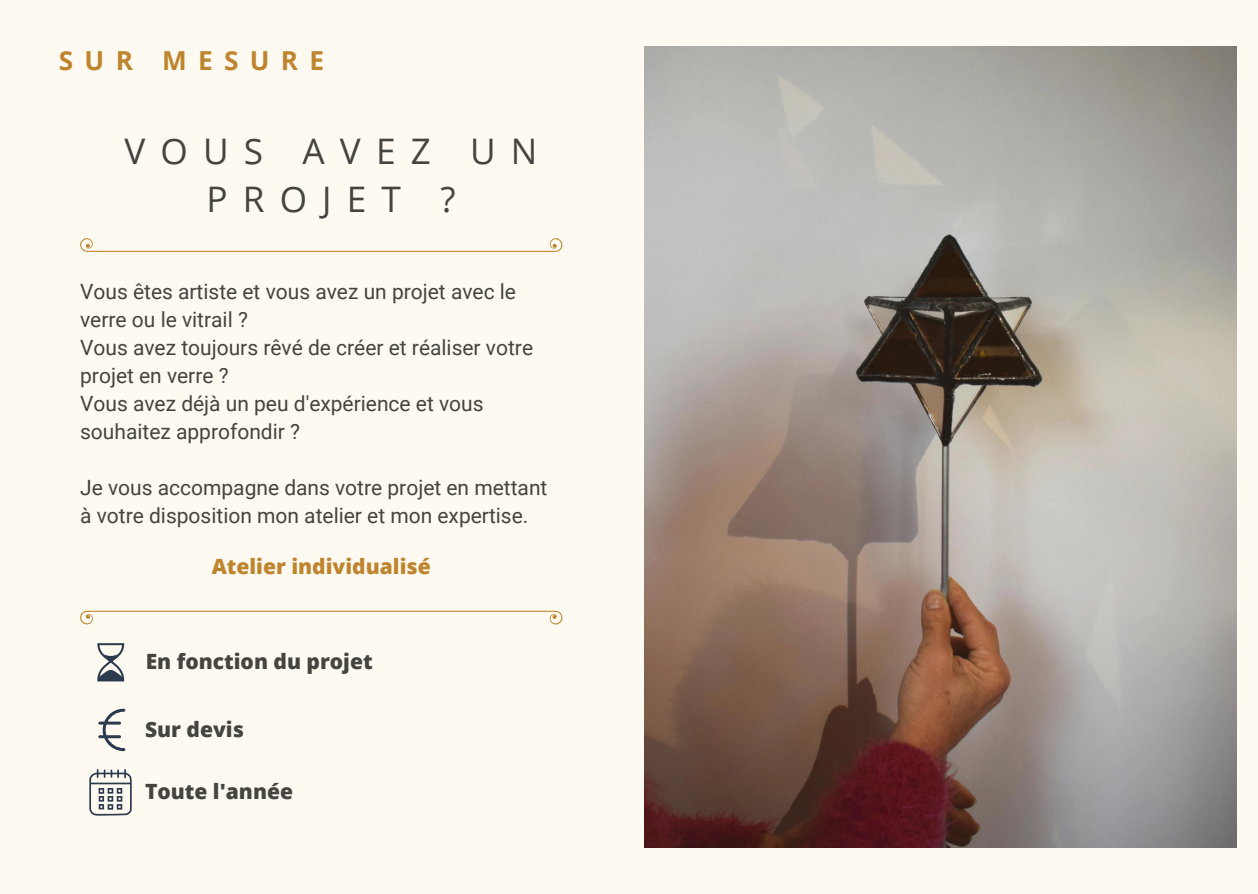
<style>
.page{position:relative;width:1258px;height:894px;background:#fff}
.page>*{position:absolute;margin:0;border:0;box-sizing:border-box;transform-origin:0 0}
.t1{font:35.1px/48px "Open Sans";letter-spacing:.43em;color:#444440;text-align:center}
.t2{font:700 26.1px "Open Sans";letter-spacing:.43em;color:#bf852e}
.t3{font:21px/27.9px "Roboto";color:#444440}
.t4{font:800 21px "Open Sans";color:#444440}
.t5{font:800 21px "Open Sans";color:#bf852e}
</style>
<div class="page">
<div style="left:0;top:0;width:1258px;height:893px;background:#fffaf1"></div>
<img style="left:644px;top:46px;width:592px;height:801px">
<svg style="left:80px;top:238px;width:482px;height:14px"></svg>
<svg style="left:80px;top:610px;width:482px;height:14px"></svg>
<svg style="left:97px;top:643px;width:27px;height:38px"></svg>
<svg style="left:98px;top:708px;width:27px;height:42px"></svg>
<svg style="left:89px;top:769px;width:43px;height:46px"></svg>
<p class="t2" style="left:59px;top:42px;width:267px">SUR MESURE</p>
<p class="t1" style="left:125px;top:126px;width:414px">VOUS AVEZ UN<br>PROJET ?</p>
<p class="t3" style="left:80px;top:277px;width:437px">Vous êtes artiste et vous avez un projet avec le verre ou le vitrail ?</p>
<p class="t3" style="left:80px;top:333px;width:454px">Vous avez toujours rêvé de créer et réaliser votre projet en verre ?</p>
<p class="t3" style="left:80px;top:389px;width:405px">Vous avez déjà un peu d'expérience et vous souhaitez approfondir ?</p>
<p class="t3" style="left:80px;top:473px;width:469px">Je vous accompagne dans votre projet en mettant à votre disposition mon atelier et mon expertise.</p>
<p class="t5" style="left:212px;top:551px;width:220px">Atelier individualisé</p>
<p class="t4" style="left:146px;top:646px;width:228px">En fonction du projet</p>
<p class="t4" style="left:145px;top:714px;width:100px">Sur devis</p>
<p class="t4" style="left:145px;top:776px;width:149px">Toute l'année</p>
</div>
